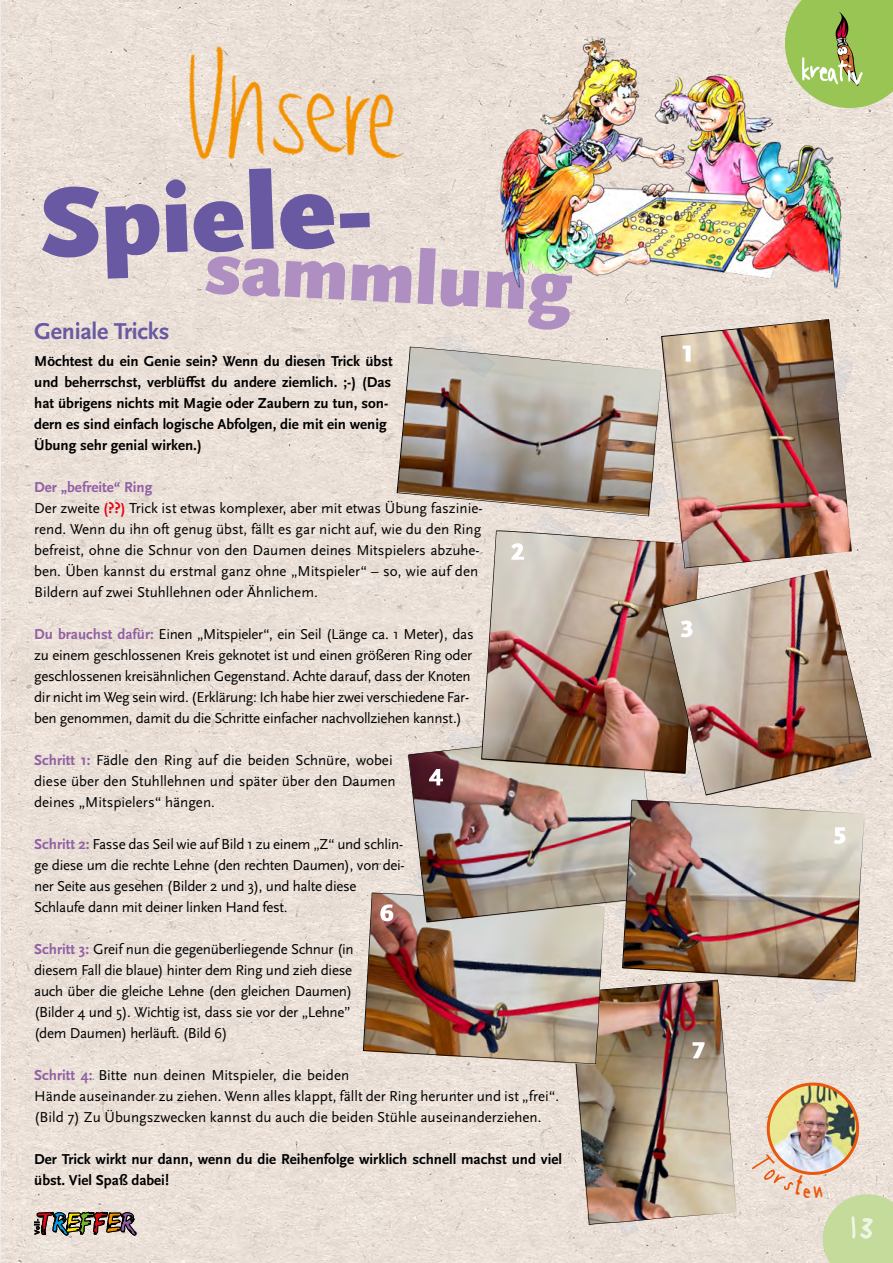
<style>
.page{position:relative;width:893px;height:1263px;background:#fff}
.page>*{position:absolute;margin:0;border:0;box-sizing:border-box;transform-origin:0 0}
.t1{font:900 101.85px "Scala Sans OT";color:#6859a2}
.t2{font:900 76.5px "Scala Sans OT";color:#af8fc2}
.t3{font:76.5px "Handschrift";color:#eef5e4}
.t4{font:51px "Handschrift";letter-spacing:-.11em;color:#fff}
.t5{font:700 24px "Scala Sans OT";letter-spacing:-.01em;color:#6859a2}
.t6{font:15px/21px "Scala Sans OT";letter-spacing:-.02em;color:#000}
.t7{font:15px/21px "Scala Sans OT";color:#000}
.t8{font:700 15px/21px "Scala Sans OT";color:#000}
.s1{font-size:110.1px}
.s2{font-weight:700;color:#915fa4}
.s3{font-weight:700;color:#e30613}
.s4{font-size:91.5px}
</style>
<div class="page">
<img style="left:0;top:0;width:893px;height:1263px">
<svg style="left:408px;top:730px;width:251px;height:70px;background:#b29790"></svg>
<svg style="left:444px;top:730px;width:37px;height:32px"></svg>
<img style="left:481px;top:568px;width:219px;height:205px">
<img style="left:661px;top:319px;width:190px;height:249px">
<svg style="left:821px;top:355px;width:32px;height:55px;background:#a99d95"></svg>
<img style="left:662px;top:570px;width:209px;height:225px">
<svg style="left:833px;top:736px;width:44px;height:50px;background:#b59d8c"></svg>
<img style="left:397px;top:332px;width:300px;height:246px">
<svg style="left:681px;top:620px;width:11px;height:17px"></svg>
<svg style="left:429px;top:769px;width:20px;height:16px"></svg>
<img style="left:133px;top:4px;width:307px;height:228px">
<svg style="left:34px;top:1212px;width:102px;height:24px;background:#827364"></svg>
<img style="left:440px;top:0;width:416px;height:296px">
<svg style="left:785px;top:0;width:108px;height:108px;background:#a0c063"></svg>
<img style="left:363px;top:800px;width:530px;height:463px">
<h1 class="t1" style="left:38px;top:165px;width:334px;rotate:-2deg">Spie<span class="s1">le-</span></h1>
<h2 class="t2" style="left:207px;top:224px;width:370px;rotate:3deg">sammlung</h2>
<h3 class="t5" style="left:34px;top:317px;width:137px">Geniale Tricks</h3>
<p class="t8" style="left:34px;top:351px;width:360px">Möchtest du ein Genie sein? Wenn du diesen Trick übst und beherrschst, verblüffst du andere ziemlich. ;-) (Das hat übrigens nichts mit Magie oder Zaubern zu tun, son&shy;dern es sind einfach logische Abfolgen, die mit ein wenig Übung sehr genial wirken.)</p>
<p class="t7" style="left:34px;top:477px;width:450px"><span class="s2">Der „befreite“ Ring<br></span>Der zweite <span class="s3">(??)</span> Trick ist etwas komplexer, aber mit etwas Übung faszinie&shy;rend. Wenn du ihn oft genug übst, fällt es gar nicht auf, wie du den Ring befreist, ohne die Schnur von den Daumen deines Mitspielers abzuhe&shy;ben. Üben kannst du erstmal ganz ohne „Mitspieler“ – so, wie auf den Bildern auf zwei Stuhllehnen oder Ähnlichem.</p>
<p class="t6" style="left:34px;top:624px;width:441px"><span class="s2">Du brauchst dafür:</span> Einen „Mitspieler“, ein Seil (Länge ca. 1 Meter), das zu einem geschlossenen Kreis geknotet ist und einen größeren Ring oder geschlossenen kreisähnlichen Gegenstand. Achte darauf, dass der Knoten dir nicht im Weg sein wird. (Erklärung: Ich habe hier zwei verschiedene Far&shy;ben genommen, damit du die Schritte einfacher nachvollziehen kannst.)</p>
<p class="t7" style="left:34px;top:750px;width:363px"><span class="s2">Schritt 1:</span> Fädle den Ring auf die beiden Schnüre, wobei diese über den Stuhllehnen und später über den Daumen deines „Mitspielers“ hängen.</p>
<p class="t6" style="left:34px;top:834px;width:372px"><span class="s2">Schritt 2:</span> Fasse das Seil wie auf Bild 1 zu einem „Z“ und schlin&shy;ge diese um die rechte Lehne (den rechten Daumen), von dei&shy;ner Seite aus gesehen (Bilder 2 und 3), und halte diese Schlaufe dann mit deiner linken Hand fest.</p>
<p class="t6" style="left:34px;top:939px;width:321px"><span class="s2">Schritt 3:</span> Greif nun die gegenüberliegende Schnur (in diesem Fall die blaue) hinter dem Ring und zieh diese auch über die gleiche Lehne (den gleichen Daumen) (Bilder 4 und 5). Wichtig ist, dass sie vor der „Lehne” (dem Daumen) herläuft. (Bild 6)</p>
<p class="t7" style="left:34px;top:1065px;width:526px"><span class="s2">Schritt 4:</span> Bitte nun deinen Mitspieler, die beiden<br>Hände auseinander zu ziehen. Wenn alles klappt, fällt der Ring herunter und ist „frei“. (Bild 7) Zu Übungszwecken kannst du auch die beiden Stühle auseinanderziehen.</p>
<p class="t8" style="left:34px;top:1149px;width:529px">Der Trick wirkt nur dann, wenn du die Reihenfolge wirklich schnell machst und viel übst. Viel Spaß dabei!</p>
<h3 class="t4" style="left:800px;top:48px;width:67px">kreativ</h3>
<h2 class="t3" style="left:848px;top:1199px;width:31px">1<span class="s4">3</span></h2>
</div>
